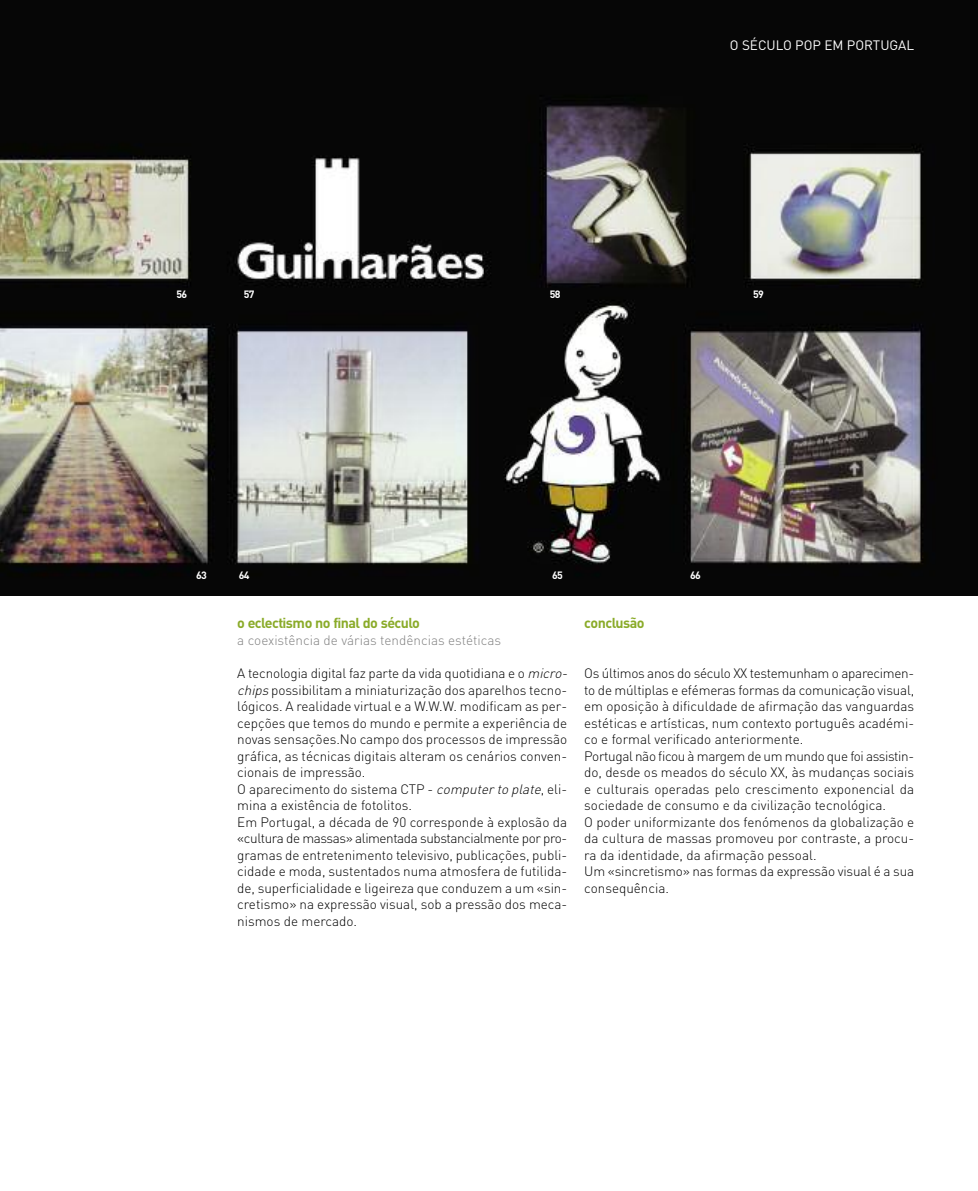
<style>
.page{position:relative;width:978px;height:1191px;background:#fff}
.page>*{position:absolute;margin:0;border:0;box-sizing:border-box;transform-origin:0 0}
.t1{font:700 14.25px "DIN";letter-spacing:-.035em;color:#8aab29}
.t2{font:300 13.5px/16.5px "DIN";color:#000}
.t3{font:300 13.5px "DIN";color:#808080}
.t4{font:13.5px "DIN";color:#fff}
.t5{font:700 10.5px "DIN";letter-spacing:-.065em;color:#fff}
.s1{font-style:italic}
</style>
<div class="page">
<img style="left:0;top:0;width:978px;height:595px">
<p class="t4" style="left:730px;top:37px;width:186px">O SÉCULO POP EM PORTUGAL</p>
<p class="t5" style="left:176px;top:288px;width:12px">56</p>
<p class="t5" style="left:244px;top:288px;width:12px">57</p>
<p class="t5" style="left:550px;top:288px;width:12px">58</p>
<p class="t5" style="left:753px;top:288px;width:12px">59</p>
<p class="t5" style="left:196px;top:569px;width:12px">63</p>
<p class="t5" style="left:239px;top:569px;width:12px">64</p>
<p class="t5" style="left:552px;top:569px;width:12px">65</p>
<p class="t5" style="left:690px;top:569px;width:12px">66</p>
<p class="t1" style="left:237px;top:615px;width:184px">o eclectismo no final do século</p>
<p class="t3" style="left:237px;top:632px;width:265px">a coexistência de várias tendências estéticas</p>
<p class="t2" style="left:237px;top:665px;width:334px">A tecnologia digital faz parte da vida quotidiana e o <span class="s1">micro&shy;chips</span>possibilitam a miniaturização dos aparelhos tecno&shy;lógicos. A realidade virtual e a W.W.W. modificam as per&shy;cepções que temos do mundo e permite a experiência de novas sensações.No campo dos processos de impressão gráfica, as técnicas digitais alteram os cenários conven&shy;cionais de impressão.<br>O aparecimento do sistema CTP - <span class="s1">computertoplate</span>, eli&shy;mina a existência de fotolitos.<br>Em Portugal, a década de 90 corresponde à explosão da «cultura de massas» alimentada substancialmente por pro&shy;gramas de entretenimento televisivo, publicações, publi&shy;cidade e moda, sustentados numa atmosfera de futilida&shy;de, superficialidade e ligeireza que conduzem a um «sin&shy;cretismo» na expressão visual, sob a pressão dos meca&shy;nismos de mercado.</p>
<p class="t1" style="left:584px;top:615px;width:62px">conclusão</p>
<p class="t2" style="left:584px;top:665px;width:331px">Os últimos anos do século XX testemunham o aparecimen&shy;to de múltiplas e efémeras formas da comunicação visual, em oposição à dificuldade de afirmação das vanguardas estéticas e artísticas, num contexto português académi&shy;co e formal verificado anteriormente.<br>Portugal não ficou à margem de um mundo que foi assistin&shy;do, desde os meados do século XX, às mudanças sociais e culturais operadas pelo crescimento exponencial da sociedade de consumo e da civilização tecnológica.<br>O poder uniformizante dos fenómenos da globalização e da cultura de massas promoveu por contraste, a procu&shy;ra da identidade, da afirmação pessoal.<br>Um «sincretismo» nas formas da expressão visual é a sua consequência.</p>
</div>
